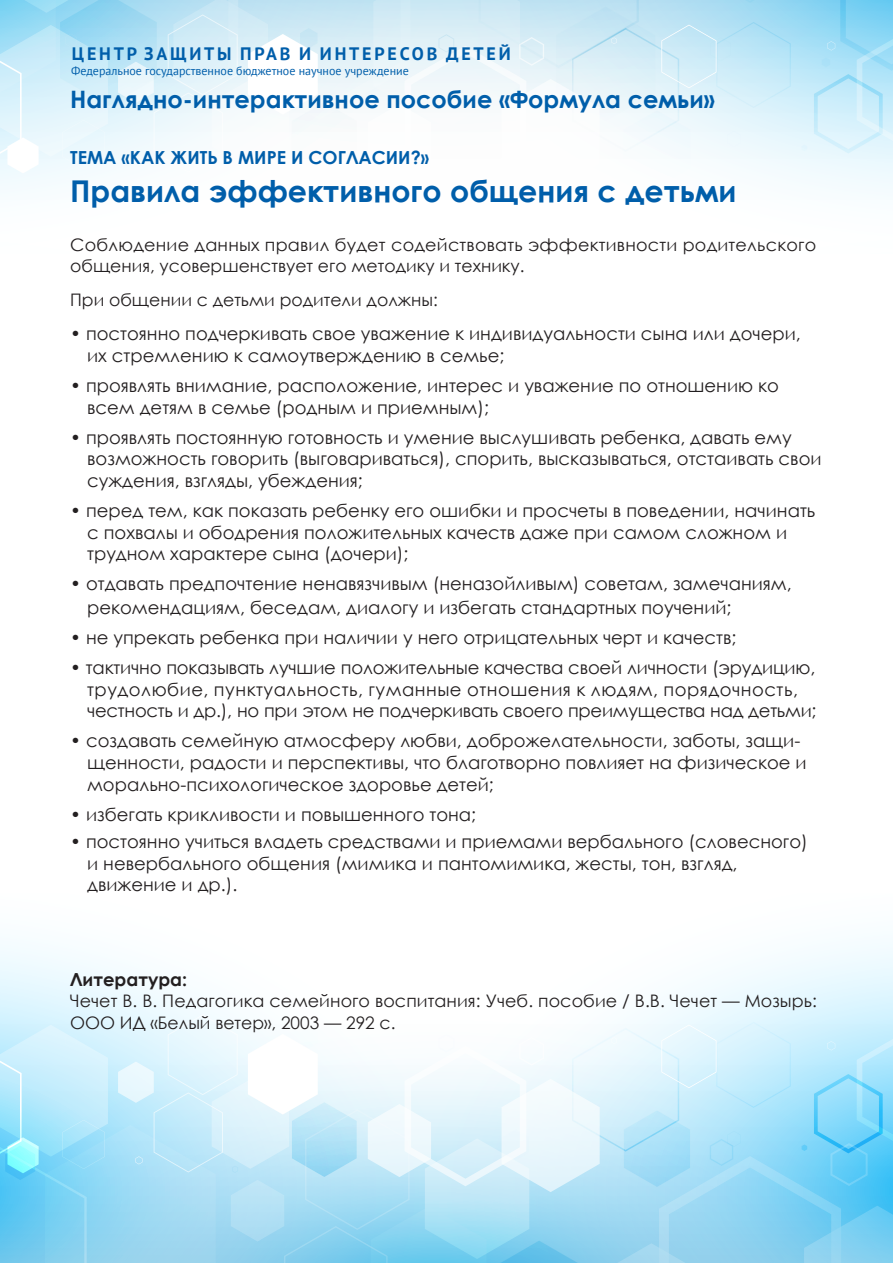
<style>
.page{position:relative;width:893px;height:1263px;background:#fff}
.page>*{position:absolute;margin:0;border:0;box-sizing:border-box;transform-origin:0 0}
.t1{font:700 30px "Century Gothic";color:#005eaa}
.t2{font:700 24px "Century Gothic";color:#005eaa}
.t3{font:18px/21.6px "Century Gothic";color:#231f20}
.t4{font:700 18px "PT Sans";letter-spacing:.155em;color:#005eaa}
.t5{font:700 18px "Century Gothic";color:#005eaa}
.Main{font:700 18px "Century Gothic";color:#231f20}
.Main-2{font:17.25px/21px "Century Gothic";letter-spacing:.005em;color:#231f20}
.t6{font:12px "PT Sans";color:#005eaa}
</style>
<div class="page">
<svg style="left:807px;top:178px;width:86px;height:15px"></svg>
<svg style="left:807px;top:0;width:86px;height:178px"></svg>
<svg style="left:814px;top:0;width:79px;height:153px;background:#b1e3f8"></svg>
<svg style="left:0;top:0;width:807px;height:191px"></svg>
<svg style="left:0;top:944px;width:164px;height:43px"></svg>
<svg style="left:703px;top:941px;width:190px;height:46px"></svg>
<svg style="left:0;top:987px;width:893px;height:27px"></svg>
<svg style="left:0;top:1014px;width:893px;height:249px"></svg>
<p class="t4" style="left:72px;top:42px;width:440px">ЦЕНТР ЗАЩИТЫ ПРАВ И ИНТЕРЕСОВ ДЕТЕЙ</p>
<p class="t6" style="left:71px;top:63px;width:339px">Федеральное государственное бюджетное научное учреждение</p>
<p class="t2" style="left:70px;top:81px;width:646px">Наглядно-интерактивное пособие «Формула семьи»</p>
<p class="t5" style="left:70px;top:144px;width:360px">ТЕМА «КАК ЖИТЬ В МИРЕ И СОГЛАСИИ?»</p>
<p class="t1" style="left:70px;top:168px;width:668px">Правила эффективного общения с детьми</p>
<p class="Main-2" style="left:70px;top:234px;width:748px">Соблюдение данных правил будет содействовать эффективности родительского общения, усовершенствует его методику и технику.</p>
<p class="Main-2" style="left:70px;top:289px;width:369px">При общении с детьми родители должны:</p>
<p class="t3" style="left:87px;top:323px;width:715px;text-indent:-17px">• постоянно подчеркивать свое уважение к индивидуальности сына или дочери, их стремлению к самоутверждению в семье;</p>
<p class="t3" style="left:87px;top:374px;width:693px;text-indent:-17px">• проявлять внимание, расположение, интерес и уважение по отношению ко всем детям в семье (родным и приемным);</p>
<p class="t3" style="left:87px;top:426px;width:736px;text-indent:-17px">• проявлять постоянную готовность и умение выслушивать ребенка, давать ему возможность говорить (выговариваться), спорить, высказываться, отстаивать свои суждения, взгляды, убеждения;</p>
<p class="t3" style="left:87px;top:499px;width:730px;text-indent:-17px">• перед тем, как показать ребенку его ошибки и просчеты в поведении, начинать с похвалы и ободрения положительных качеств даже при самом сложном и трудном характере сына (дочери);</p>
<p class="t3" style="left:70px;top:573px;width:723px">• отдавать предпочтение ненавязчивым (неназойливым) советам, замечаниям,</p>
<p class="t3" style="left:87px;top:596px;width:646px">рекомендациям, беседам, диалогу и избегать стандартных поучений;</p>
<p class="t3" style="left:70px;top:626px;width:668px">• не упрекать ребенка при наличии у него отрицательных черт и качеств;</p>
<p class="t3" style="left:87px;top:657px;width:731px;text-indent:-17px">• тактично показывать лучшие положительные качества своей личности (эрудицию, трудолюбие, пунктуальность, гуманные отношения к людям, порядочность, честность и др.), но при этом не подчеркивать своего преимущества над детьми;</p>
<p class="t3" style="left:87px;top:730px;width:721px;text-indent:-17px">• создавать семейную атмосферу любви, доброжелательности, заботы, защи&shy;щенности, радости и перспективы, что благотворно повлияет на физическое и морально-психологическое здоровье детей;</p>
<p class="t3" style="left:70px;top:803px;width:407px">• избегать крикливости и повышенного тона;</p>
<p class="t3" style="left:87px;top:830px;width:722px;text-indent:-17px">• постоянно учиться владеть средствами и приемами вербального (словесного) и невербального общения (мимика и пантомимика, жесты, тон, взгляд, движение и др.).</p>
<p class="Main" style="left:70px;top:966px;width:119px">Литература:</p>
<p class="Main-2" style="left:70px;top:990px;width:748px">Чечет В. В. Педагогика семейного воспитания: Учеб. пособие / В.В. Чечет — Мозырь:<br>ООО ИД «Белый ветер», 2003 — 292 с.</p>
</div>
